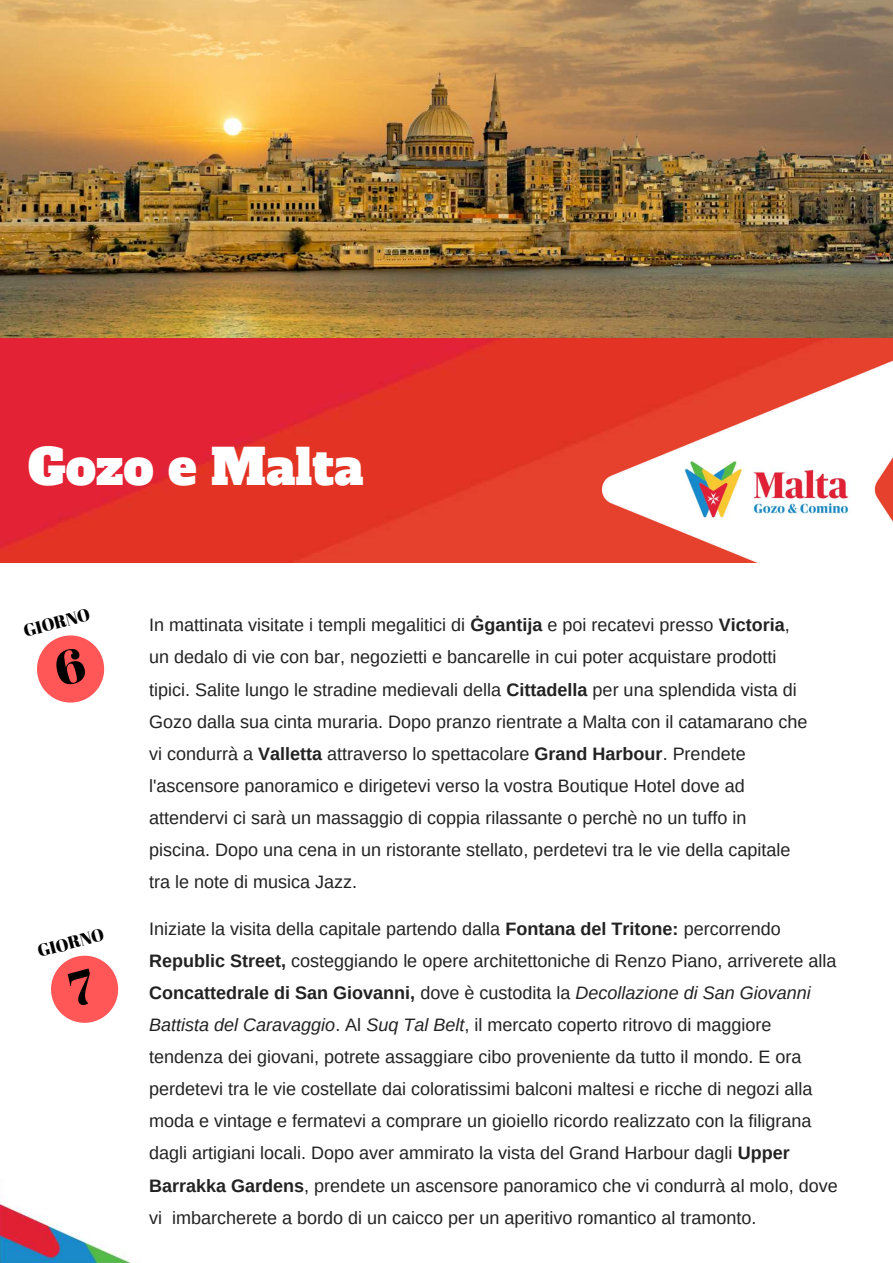
<style>
.page{position:relative;width:893px;height:1263px;background:#fff}
.page>*{position:absolute;margin:0;border:0;box-sizing:border-box;transform-origin:0 0}
.t1{font:48px "Alfa Slab One";color:#fff}
.t2{font:18px/32.1px "Arimo";color:#222}
.t3{font:17.25px "Abril Fatface";color:#000}
.s1{font-weight:700}
.s2{font-style:italic}
</style>
<div class="page">
<img style="left:0;top:1203px;width:135px;height:60px">
<img style="left:0;top:337px;width:893px;height:225px">
<img style="left:602px;top:358px;width:291px;height:204px">
<img style="left:0;top:0;width:893px;height:337px">
<svg style="left:37px;top:635px;width:67px;height:67px"></svg>
<svg style="left:51px;top:956px;width:67px;height:67px"></svg>
<h1 class="t1" style="left:28px;top:436px;width:337px">Gozo e Malta</h1>
<p class="t3" style="left:21px;top:619px;width:70px;rotate:-15deg">GIORNO</p>
<p class="t2" style="left:149px;top:609px;width:660px">In mattinata visitate i templi megalitici di <span class="s1">Ġgantija</span> e poi recatevi presso <span class="s1">Victoria</span>, un dedalo di vie con bar, negozietti e bancarelle in cui poter acquistare prodotti tipici. Salite lungo le stradine medievali della <span class="s1">Cittadella</span> per una splendida vista di Gozo dalla sua cinta muraria. Dopo pranzo rientrate a Malta con il catamarano che vi condurrà a <span class="s1">Valletta</span> attraverso lo spettacolare <span class="s1">Grand Harbour</span>. Prendete l'ascensore panoramico e dirigetevi verso la vostra Boutique Hotel dove ad attendervi ci sarà un massaggio di coppia rilassante o perchè no un tuffo in piscina. Dopo una cena in un ristorante stellato, perdetevi tra le vie della capitale tra le note di musica Jazz.</p>
<p class="t3" style="left:35px;top:940px;width:70px;rotate:-15deg">GIORNO</p>
<p class="t2" style="left:149px;top:912px;width:690px">Iniziate la visita della capitale partendo dalla <span class="s1">Fontana del Tritone:</span> percorrendo <span class="s1">Republic Street,</span> costeggiando le opere architettoniche di Renzo Piano, arriverete alla <span class="s1">Concattedrale di San Giovanni,</span> dove è custodita la <span class="s2">Decollazione di San Giovanni Battista del Caravaggio</span>. Al <span class="s2">Suq Tal Belt</span>, il mercato coperto ritrovo di maggiore tendenza dei giovani, potrete assaggiare cibo proveniente da tutto il mondo. E ora perdetevi tra le vie costellate dai coloratissimi balconi maltesi e ricche di negozi alla moda e vintage e fermatevi a comprare un gioiello ricordo realizzato con la filigrana dagli artigiani locali. Dopo aver ammirato la vista del Grand Harbour dagli <span class="s1">Upper Barrakka Gardens</span>, prendete un ascensore panoramico che vi condurrà al molo, dove vi imbarcherete a bordo di un caicco per un aperitivo romantico al tramonto.</p>
</div>
